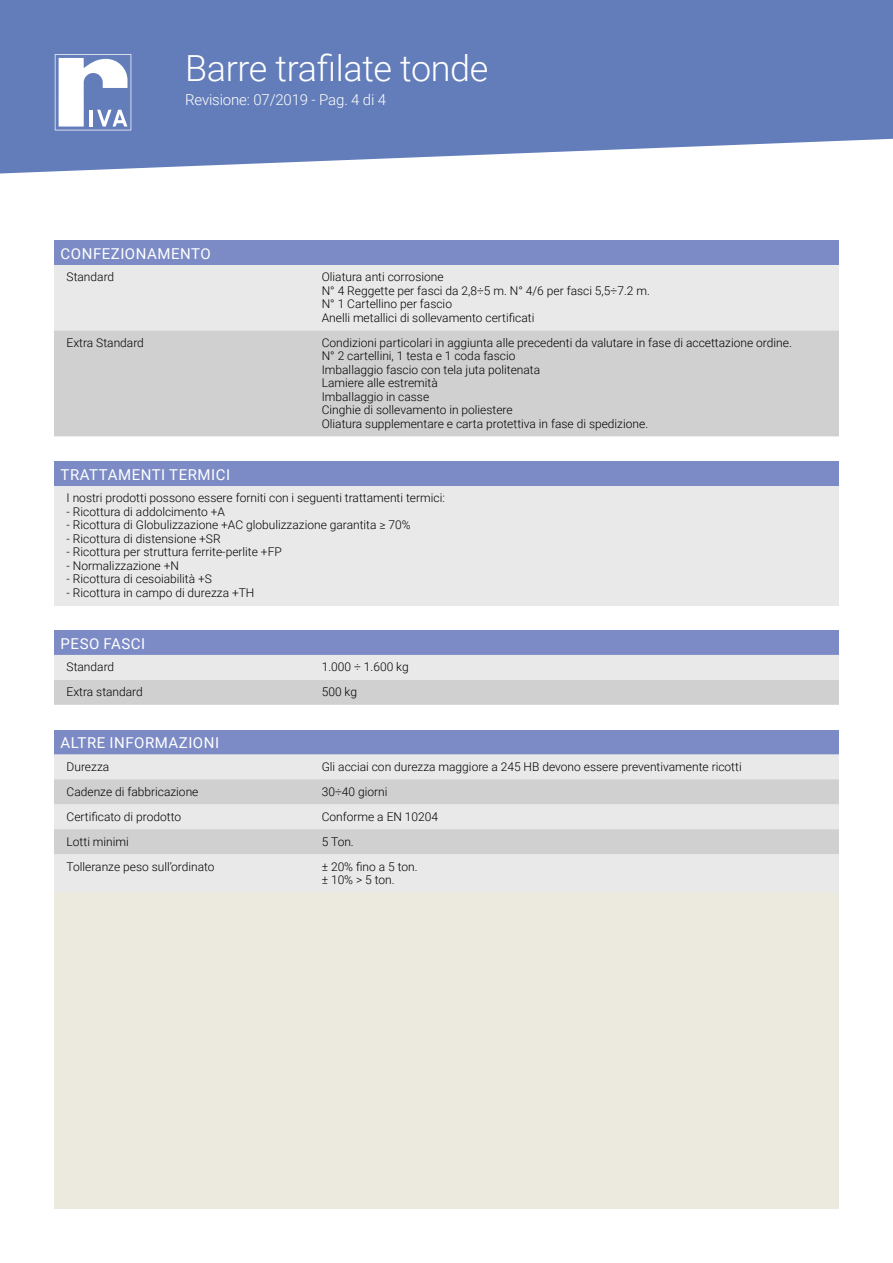
<style>
.page{position:relative;width:893px;height:1263px;background:#fff}
.page>*{position:absolute;margin:0;border:0;box-sizing:border-box;transform-origin:0 0}
.t1{font:300 36px "Roboto";letter-spacing:-.01em;color:#fff}
.t2{font:15px "Roboto";letter-spacing:.035em;color:#fff}
.t3{font:300 15px "Roboto";letter-spacing:-.01em;color:#fff}
.t4{font:300 12px/13.5px "Roboto";color:#000}
</style>
<div class="page">
<svg style="left:0;top:0;width:893px;height:173px;background:#718ac1"></svg>
<svg style="left:55px;top:54px;width:76px;height:76px"></svg>
<div style="left:54px;top:872px;width:785px;height:337px;background:#eceade"></div>
<div style="left:54px;top:241px;width:785px;height:24px;background:#7c8bc5"></div>
<div style="left:54px;top:265px;width:785px;height:65px;background:#e9e9e9"></div>
<div style="left:54px;top:330px;width:785px;height:106px;background:#d0d0d0"></div>
<div style="left:54px;top:462px;width:785px;height:24px;background:#7c8bc5"></div>
<div style="left:54px;top:486px;width:785px;height:119px;background:#e9e9e9"></div>
<div style="left:54px;top:631px;width:785px;height:24px;background:#7c8bc5"></div>
<svg style="left:54px;top:655px;width:785px;height:50px;background:#dcdcdc"></svg>
<div style="left:54px;top:730px;width:785px;height:24px;background:#7c8bc5"></div>
<div style="left:54px;top:754px;width:785px;height:138px;background:#e9e9e9"></div>
<svg style="left:54px;top:779px;width:785px;height:75px;background:#d8d8d8"></svg>
<h1 class="t1" style="left:185px;top:43px;width:305px">Barre trafilate tonde</h1>
<p class="t3" style="left:185px;top:89px;width:202px">Revisione: 07/2019 - Pag. 4 di 4</p>
<p class="t2" style="left:61px;top:243px;width:152px">CONFEZIONAMENTO</p>
<p class="t4" style="left:67px;top:270px;width:49px">Standard</p>
<p class="t4" style="left:322px;top:270px;width:330px">Oliatura anti corrosione<br>N° 4 Reggette per fasci da 2,8÷5 m. N° 4/6 per fasci 5,5÷7.2 m.<br>N° 1 Cartellino per fascio<br>Anelli metallici di sollevamento certificati</p>
<p class="t4" style="left:67px;top:335px;width:79px">Extra Standard</p>
<p class="t4" style="left:322px;top:335px;width:472px">Condizioni particolari in aggiunta alle precedenti da valutare in fase di accettazione ordine.<br>N° 2 cartellini, 1 testa e 1 coda fascio<br>Imballaggio fascio con tela juta politenata<br>Lamiere alle estremità<br>Imballaggio in casse<br>Cinghie di sollevamento in poliestere<br>Oliatura supplementare e carta protettiva in fase di spedizione.</p>
<p class="t2" style="left:61px;top:464px;width:171px">TRATTAMENTI TERMICI</p>
<p class="t4" style="left:67px;top:491px;width:380px">I nostri prodotti possono essere forniti con i seguenti trattamenti termici:</p>
<p class="t4" style="left:67px;top:504px;width:160px">- Ricottura di addolcimento +A</p>
<p class="t4" style="left:67px;top:518px;width:346px">- Ricottura di Globulizzazione +AC globulizzazione garantita ≥ 70%</p>
<p class="t4" style="left:67px;top:531px;width:156px">- Ricottura di distensione +SR</p>
<p class="t4" style="left:67px;top:545px;width:217px">- Ricottura per struttura ferrite-perlite +FP</p>
<p class="t4" style="left:67px;top:558px;width:114px">- Normalizzazione +N</p>
<p class="t4" style="left:67px;top:572px;width:147px">- Ricottura di cesoiabilità +S</p>
<p class="t4" style="left:67px;top:585px;width:189px">- Ricottura in campo di durezza +TH</p>
<p class="t2" style="left:61px;top:633px;width:86px">PESO FASCI</p>
<p class="t4" style="left:67px;top:660px;width:49px">Standard</p>
<p class="t4" style="left:322px;top:660px;width:88px">1.000 ÷ 1.600 kg</p>
<p class="t4" style="left:67px;top:685px;width:78px">Extra standard</p>
<p class="t4" style="left:322px;top:685px;width:37px">500 kg</p>
<p class="t2" style="left:61px;top:732px;width:160px">ALTRE INFORMAZIONI</p>
<p class="t4" style="left:67px;top:759px;width:44px">Durezza</p>
<p class="t4" style="left:322px;top:759px;width:421px">Gli acciai con durezza maggiore a 245 HB devono essere preventivamente ricotti</p>
<p class="t4" style="left:67px;top:784px;width:133px">Cadenze di fabbricazione</p>
<p class="t4" style="left:322px;top:784px;width:67px">30÷40 giorni</p>
<p class="t4" style="left:67px;top:809px;width:116px">Certificato di prodotto</p>
<p class="t4" style="left:322px;top:809px;width:118px">Conforme a EN 10204</p>
<p class="t4" style="left:67px;top:834px;width:64px">Lotti minimi</p>
<p class="t4" style="left:322px;top:834px;width:34px">5 Ton.</p>
<p class="t4" style="left:67px;top:859px;width:150px">Tolleranze peso sull’ordinato</p>
<p class="t4" style="left:322px;top:859px;width:97px">± 20% fino a 5 ton. ± 10% &gt; 5 ton.</p>
</div>
